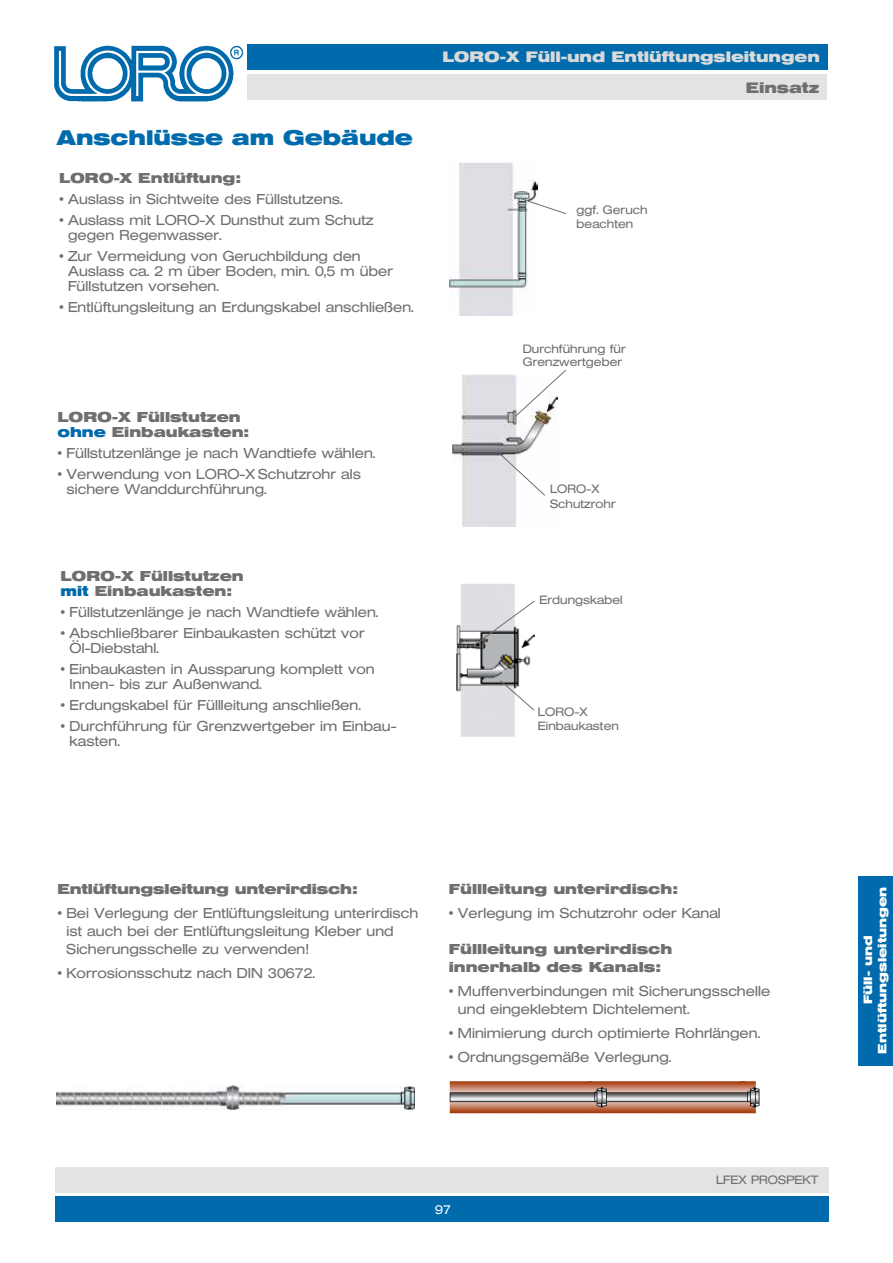
<style>
.page{position:relative;width:893px;height:1263px;background:#fff}
.page>*{position:absolute;margin:0;border:0;box-sizing:border-box;transform-origin:0 0}
.t1{font:700 21px "Helvetica Extended BQ";color:#006bac}
.t2{font:700 15px "Helvetica Extended BQ";color:#dadada}
.t3{font:700 15px "Helvetica Extended BQ";color:#706f6f}
.t4{font:300 14.25px/15px "Helvetica Extended BQ";color:#706f6f}
.t5{font:700 14.25px/15px "Helvetica Extended BQ";color:#706f6f}
.t6{font:300 12.75px "Helvetica Extended BQ";color:#fff}
.t7{font:300 12px/14.4px "Helvetica Extended BQ";color:#706f6f}
.t8{font:700 12px/14.4px "Helvetica Extended BQ";color:#fff;text-align:center}
.s1{color:#006bac}
</style>
<div class="page">
<div style="left:55px;top:1167px;width:774px;height:25px;background:#e3e3e3"></div>
<div style="left:247px;top:44px;width:581px;height:26px;background:#006bac"></div>
<div style="left:55px;top:1196px;width:774px;height:26px;background:#006bac"></div>
<div style="left:247px;top:74px;width:580px;height:25px;background:#e3e3e3"></div>
<img style="left:54px;top:45px;width:189px;height:57px">
<img style="left:450px;top:162px;width:88px;height:153px">
<img style="left:453px;top:374px;width:99px;height:152px">
<img style="left:457px;top:584px;width:74px;height:152px">
<img style="left:56px;top:1085px;width:358px;height:24px">
<img style="left:450px;top:1081px;width:310px;height:32px">
<div style="left:859px;top:876px;width:34px;height:189px;background:#006bac"></div>
<svg style="left:520px;top:198px;width:47px;height:17px"></svg>
<svg style="left:499px;top:453px;width:47px;height:43px"></svg>
<svg style="left:499px;top:679px;width:36px;height:32px"></svg>
<svg style="left:472px;top:600px;width:63px;height:47px"></svg>
<svg style="left:514px;top:369px;width:52px;height:48px"></svg>
<h1 class="t1" style="left:56px;top:125px;width:358px">Anschlüsse am Gebäude</h1>
<p class="t5" style="left:59px;top:171px;width:183px">LORO-X Entlüftung:</p>
<p class="t4" style="left:59px;top:192px;width:285px">• Auslass in Sichtweite des Füllstutzens.</p>
<p class="t4" style="left:68px;top:213px;width:307px;text-indent:-9px">• Auslass mit LORO-X Dunsthut zum Schutz gegen Regenwasser.</p>
<p class="t4" style="left:68px;top:249px;width:327px;text-indent:-9px">• Zur Vermeidung von Geruchbildung den<br>Auslass ca. 2 m über Boden, min. 0,5 m über<br>Füllstutzen vorsehen.</p>
<p class="t4" style="left:59px;top:300px;width:356px">• Entlüftungsleitung an Erdungskabel anschließen.</p>
<p class="t5" style="left:58px;top:410px;width:193px">LORO-X Füllstutzen <span class="s1">ohne</span> Einbaukasten:</p>
<p class="t4" style="left:58px;top:446px;width:320px">• Füllstutzenlänge je nach Wandtiefe wählen.</p>
<p class="t4" style="left:67px;top:467px;width:296px;text-indent:-9px">• Verwendung von LORO-X Schutzrohr als sichere Wanddurchführung.</p>
<p class="t5" style="left:61px;top:569px;width:185px">LORO-X Füllstutzen <span class="s1">mit</span> Einbaukasten:</p>
<p class="t4" style="left:61px;top:605px;width:320px">• Füllstutzenlänge je nach Wandtiefe wählen.</p>
<p class="t4" style="left:70px;top:626px;width:297px;text-indent:-9px">• Abschließbarer Einbaukasten schützt vor<br>Öl-Diebstahl.</p>
<p class="t4" style="left:70px;top:662px;width:307px;text-indent:-9px">• Einbaukasten in Aussparung komplett von<br>Innen- bis zur Außenwand.</p>
<p class="t4" style="left:61px;top:698px;width:302px">• Erdungskabel für Füllleitung anschließen.</p>
<p class="t4" style="left:70px;top:719px;width:329px;text-indent:-9px">• Durchführung für Grenzwertgeber im Einbau&shy;kasten.</p>
<p class="t2" style="left:442px;top:48px;width:379px">LORO-X Füll-und Entlüftungsleitungen</p>
<p class="t7" style="left:577px;top:203px;width:73px">ggf. Geruch beachten</p>
<p class="t7" style="left:523px;top:342px;width:105px;line-height:13.5px">Durchführung für<br>Grenzwertgeber</p>
<p class="t7" style="left:550px;top:482px;width:67px">LORO-X<br>Schutzrohr</p>
<p class="t7" style="left:539px;top:593px;width:85px">Erdungskabel</p>
<p class="t7" style="left:538px;top:704px;width:82px">LORO-X<br>Einbaukasten</p>
<p class="t3" style="left:746px;top:79px;width:75px">Einsatz</p>
<p class="t5" style="left:58px;top:882px;width:301px">Entlüftungsleitung unterirdisch:</p>
<p class="t4" style="left:67px;top:905px;width:353px;line-height:18px;text-indent:-9px">• Bei Verlegung der Entlüftungsleitung unterirdisch ist auch bei der Entlüftungsleitung Kleber und<br>Sicherungsschelle zu verwenden!</p>
<p class="t4" style="left:58px;top:966px;width:259px">• Korrosionsschutz nach DIN 30672.</p>
<p class="t5" style="left:449px;top:882px;width:230px">Füllleitung unterirdisch:</p>
<p class="t4" style="left:449px;top:906px;width:274px">• Verlegung im Schutzrohr oder Kanal</p>
<p class="t5" style="left:449px;top:941px;width:225px;line-height:18px">Füllleitung unterirdisch innerhalb des Kanals:</p>
<p class="t4" style="left:458px;top:983px;width:314px;line-height:18px;text-indent:-9px">• Muffenverbindungen mit Sicherungsschelle und eingeklebtem Dichtelement.</p>
<p class="t4" style="left:449px;top:1026px;width:313px">• Minimierung durch optimierte Rohrlängen.</p>
<p class="t4" style="left:449px;top:1050px;width:224px">• Ordnungsgemäße Verlegung.</p>
<p class="t6" style="left:435px;top:1202px;width:17px">97</p>
<p class="t7" style="left:716px;top:1173px;width:104px">LFEX PROSPEKT</p>
<p class="t8" style="left:861px;top:1053px;width:168px;rotate:-90deg">Füll- und<br>Entlüftungsleitungen</p>
</div>
